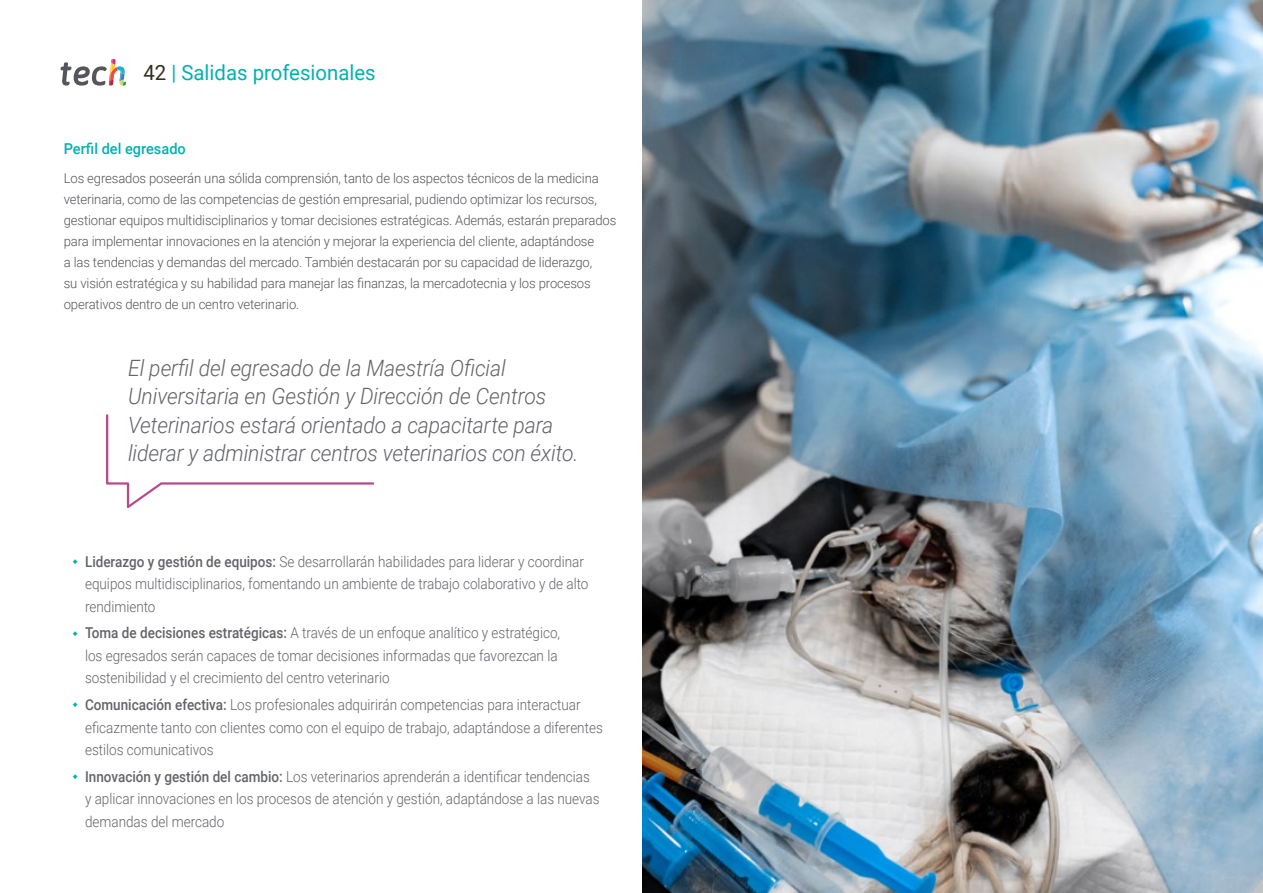
<style>
.page{position:relative;width:1263px;height:893px;background:#fff}
.page>*{position:absolute;margin:0;border:0;box-sizing:border-box;transform-origin:0 0}
.t1{font:italic 300 22.5px/28.5px "Roboto";letter-spacing:-.005em;color:#61646a;scale:.94 1}
.t2{font:21px "Roboto";color:#00b2af}
.t3{font:300 15px/22.5px "Roboto";color:#61646a;scale:.9 1}
.t4{font:500 15px "Roboto";color:#00b2af}
.t5{font:300 13.5px/21px "Roboto";letter-spacing:-.01em;color:#52555b}
.s1{color:#312e20}
.s2{font-weight:500}
</style>
<div class="page">
<img style="left:642px;top:0;width:621px;height:893px">
<svg style="left:106px;top:414px;width:268px;height:94px"></svg>
<svg style="left:61px;top:59px;width:65px;height:27px"></svg>
<h2 class="t2" style="left:144px;top:57px;width:234px"><span class="s1">42</span> | Salidas profesionales</h2>
<p class="t4" style="left:64px;top:138px;width:124px">Perfil del egresado</p>
<p class="t5" style="left:64px;top:168px;width:554px">Los egresados poseerán una sólida comprensión, tanto de los aspectos técnicos de la medicina veterinaria, como de las competencias de gestión empresarial, pudiendo optimizar los recursos, gestionar equipos multidisciplinarios y tomar decisiones estratégicas. Además, estarán preparados para implementar innovaciones en la atención y mejorar la experiencia del cliente, adaptándose<br>a las tendencias y demandas del mercado. También destacarán por su capacidad de liderazgo,<br>su visión estratégica y su habilidad para manejar las finanzas, la mercadotecnia y los procesos operativos dentro de un centro veterinario.</p>
<h1 class="t1" style="left:128px;top:353px;width:481px">El perfil del egresado de la Maestría Oficial Universitaria en Gestión y Dirección de Centros Veterinarios estará orientado a capacitarte para liderar y administrar centros veterinarios con éxito.</h1>
<p class="t3" style="left:85px;top:549px;width:561px"><span class="s2">Liderazgo y gestión de equipos:</span> Se desarrollarán habilidades para liderar y coordinar equipos multidisciplinarios, fomentando un ambiente de trabajo colaborativo y de alto rendimiento</p>
<p class="t3" style="left:85px;top:621px;width:529px"><span class="s2">Toma de decisiones estratégicas:</span> A través de un enfoque analítico y estratégico, los egresados serán capaces de tomar decisiones informadas que favorezcan la sostenibilidad y el crecimiento del centro veterinario</p>
<p class="t3" style="left:85px;top:693px;width:577px"><span class="s2">Comunicación efectiva:</span> Los profesionales adquirirán competencias para interactuar eficazmente tanto con clientes como con el equipo de trabajo, adaptándose a diferentes estilos comunicativos</p>
<p class="t3" style="left:85px;top:765px;width:573px"><span class="s2">Innovación y gestión del cambio:</span> Los veterinarios aprenderán a identificar tendencias y aplicar innovaciones en los procesos de atención y gestión, adaptándose a las nuevas demandas del mercado</p>
</div>
